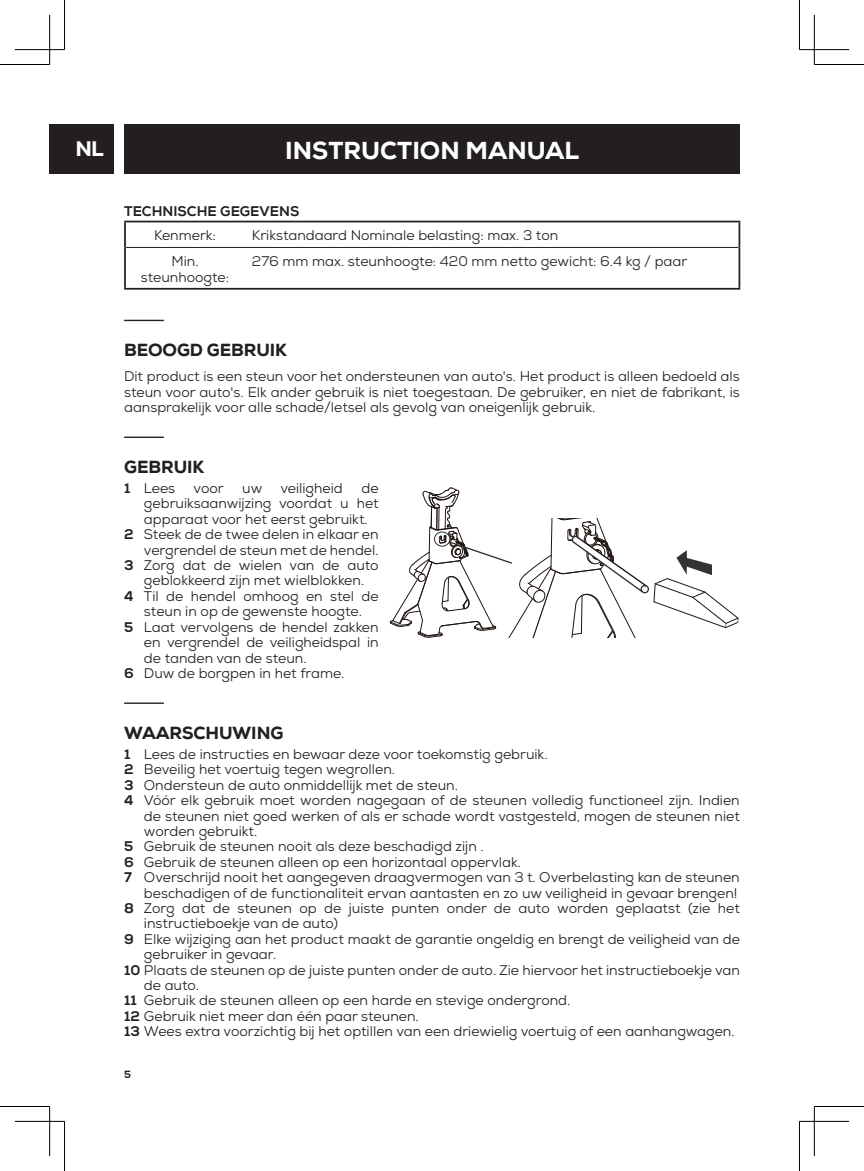
<style>
.page{position:relative;width:864px;height:1171px;background:#fff}
.page>*{position:absolute;margin:0;border:0;box-sizing:border-box;transform-origin:0 0}
.t1{font:800 24.5px "Nexa";color:#fff}
.t2{font:800 21px "Nexa";color:#fff}
.t3{font:800 17.5px "Nexa";letter-spacing:-.005em;color:#231f20}
.t4{font:14px/15.4px "Nexa";color:#231f20;text-align:justify}
.t5{font:800 14px "Nexa";color:#231f20}
.t6{font:800 10.5px "Nexa";color:#231f20}
.s1{font-weight:800}
</style>
<div class="page">
<div style="left:50px;top:124px;width:64px;height:50px;background:#231f20"></div>
<div style="left:124px;top:124px;width:615px;height:50px;background:#231f20"></div>
<svg style="left:124px;top:320px;width:40px;height:1px"></svg>
<svg style="left:124px;top:436px;width:40px;height:2px"></svg>
<svg style="left:124px;top:702px;width:40px;height:2px"></svg>
<svg style="left:390px;top:487px;width:348px;height:150px"></svg>
<hr style="left:124px;top:221px;width:121px;height:1px;background:#231f20">
<hr style="left:124px;top:222px;width:2px;height:25px;background:#231f20">
<hr style="left:245px;top:221px;width:495px;height:1px;background:#231f20">
<hr style="left:738px;top:222px;width:2px;height:25px;background:#231f20">
<hr style="left:124px;top:247px;width:2px;height:41px;background:#231f20">
<hr style="left:738px;top:247px;width:2px;height:41px;background:#231f20">
<hr style="left:124px;top:288px;width:121px;height:2px;background:#231f20">
<hr style="left:245px;top:288px;width:495px;height:2px;background:#231f20">
<hr style="left:126px;top:247px;width:119px;height:1px;background:#231f20">
<hr style="left:245px;top:247px;width:493px;height:1px;background:#231f20">
<hr style="left:0;top:64px;width:50px;height:1px;background:#000">
<hr style="left:814px;top:64px;width:49px;height:1px;background:#000">
<hr style="left:0;top:1106px;width:50px;height:1px;background:#000">
<hr style="left:814px;top:1106px;width:49px;height:1px;background:#000">
<hr style="left:64px;top:0;width:1px;height:50px;background:#000">
<hr style="left:64px;top:1121px;width:1px;height:50px;background:#000">
<hr style="left:798px;top:0;width:1px;height:50px;background:#000">
<hr style="left:798px;top:1121px;width:1px;height:50px;background:#000">
<hr style="left:15px;top:49px;width:49px;height:1px;background:#000">
<hr style="left:799px;top:49px;width:49px;height:1px;background:#000">
<hr style="left:15px;top:1121px;width:49px;height:1px;background:#000">
<hr style="left:799px;top:1121px;width:49px;height:1px;background:#000">
<hr style="left:49px;top:15px;width:1px;height:49px;background:#000">
<hr style="left:49px;top:1106px;width:1px;height:50px;background:#000">
<hr style="left:813px;top:15px;width:1px;height:49px;background:#000">
<hr style="left:813px;top:1106px;width:1px;height:50px;background:#000">
<h2 class="t2" style="left:75px;top:135px;width:30px">NL</h2>
<h1 class="t1" style="left:285px;top:134px;width:295px">INSTRUCTION MANUAL</h1>
<p class="t5" style="left:124px;top:202px;width:177px">TECHNISCHE GEGEVENS</p>
<p class="t4" style="left:154px;top:228px;width:63px">Kenmerk:</p>
<p class="t4" style="left:252px;top:228px;width:308px">Krikstandaard Nominale belasting: max. 3 ton</p>
<p class="t4" style="left:141px;top:254px;width:90px;text-align:center">Min. steunhoogte:</p>
<p class="t4" style="left:252px;top:254px;width:436px">276 mm max. steunhoogte: 420 mm netto gewicht: 6.4 kg / paar</p>
<p class="t3" style="left:124px;top:339px;width:164px">BEOOGD GEBRUIK</p>
<p class="t4" style="left:124px;top:369px;width:617px">Dit product is een steun voor het ondersteunen van auto's. Het product is alleen bedoeld als steun voor auto's. Elk ander gebruik is niet toegestaan. De gebruiker, en niet de fabrikant, is aansprakelijk voor alle schade/letsel als gevolg van oneigenlijk gebruik.</p>
<p class="t3" style="left:124px;top:455px;width:82px">GEBRUIK</p>
<p class="t4" style="left:124px;top:480px;width:53px"><span class="s1">1</span> Lees</p>
<p class="t4" style="left:193px;top:480px;width:32px">voor</p>
<p class="t4" style="left:242px;top:480px;width:22px">uw</p>
<p class="t4" style="left:280px;top:480px;width:64px">veiligheid</p>
<p class="t4" style="left:361px;top:480px;width:19px">de</p>
<p class="t4" style="left:144px;top:496px;width:236px">gebruiksaanwijzing voordat u het</p>
<p class="t4" style="left:144px;top:511px;width:225px">apparaat voor het eerst gebruikt.</p>
<p class="t4" style="left:124px;top:527px;width:256px"><span class="s1">2</span> Steek de de twee delen in elkaar en</p>
<p class="t4" style="left:144px;top:542px;width:236px">vergrendel de steun met de hendel.</p>
<p class="t4" style="left:124px;top:557px;width:256px"><span class="s1">3</span> Zorg dat de wielen van de auto</p>
<p class="t4" style="left:144px;top:573px;width:222px">geblokkeerd zijn met wielblokken.</p>
<p class="t4" style="left:124px;top:588px;width:256px"><span class="s1">4</span> Til de hendel omhoog en stel de</p>
<p class="t4" style="left:144px;top:604px;width:219px">steun in op de gewenste hoogte.</p>
<p class="t4" style="left:124px;top:619px;width:256px"><span class="s1">5</span> Laat vervolgens de hendel zakken</p>
<p class="t4" style="left:144px;top:634px;width:236px">en vergrendel de veiligheidspal in</p>
<p class="t4" style="left:144px;top:650px;width:164px">de tanden van de steun.</p>
<p class="t4" style="left:124px;top:665px;width:222px"><span class="s1">6</span> Duw de borgpen in het frame.</p>
<p class="t3" style="left:124px;top:721px;width:160px">WAARSCHUWING</p>
<p class="t4" style="left:124px;top:746px;width:425px"><span class="s1">1</span> Lees de instructies en bewaar deze voor toekomstig gebruik.</p>
<p class="t4" style="left:124px;top:762px;width:272px"><span class="s1">2</span> Beveilig het voertuig tegen wegrollen.</p>
<p class="t4" style="left:124px;top:777px;width:335px"><span class="s1">3</span> Ondersteun de auto onmiddellijk met de steun.</p>
<p class="t4" style="left:124px;top:793px;width:617px"><span class="s1">4</span> Vóór elk gebruik moet worden nagegaan of de steunen volledig functioneel zijn. Indien</p>
<p class="t4" style="left:144px;top:808px;width:597px">de steunen niet goed werken of als er schade wordt vastgesteld, mogen de steunen niet</p>
<p class="t4" style="left:144px;top:823px;width:115px">worden gebruikt.</p>
<p class="t4" style="left:124px;top:839px;width:361px"><span class="s1">5</span> Gebruik de steunen nooit als deze beschadigd zijn .</p>
<p class="t4" style="left:124px;top:854px;width:398px"><span class="s1">6</span> Gebruik de steunen alleen op een horizontaal oppervlak.</p>
<p class="t4" style="left:124px;top:870px;width:617px"><span class="s1">7</span> Overschrijd nooit het aangegeven draagvermogen van 3 t. Overbelasting kan de steunen</p>
<p class="t4" style="left:144px;top:885px;width:594px">beschadigen of de functionaliteit ervan aantasten en zo uw veiligheid in gevaar brengen!</p>
<p class="t4" style="left:124px;top:900px;width:617px"><span class="s1">8</span> Zorg dat de steunen op de juiste punten onder de auto worden geplaatst (zie het</p>
<p class="t4" style="left:144px;top:916px;width:195px">instructieboekje van de auto)</p>
<p class="t4" style="left:124px;top:931px;width:617px"><span class="s1">9</span> Elke wijziging aan het product maakt de garantie ongeldig en brengt de veiligheid van de</p>
<p class="t4" style="left:144px;top:947px;width:134px">gebruiker in gevaar.</p>
<p class="t4" style="left:124px;top:962px;width:617px"><span class="s1">10</span> Plaats de steunen op de juiste punten onder de auto. Zie hiervoor het instructieboekje van</p>
<p class="t4" style="left:144px;top:977px;width:57px">de auto.</p>
<p class="t4" style="left:124px;top:993px;width:447px"><span class="s1">11</span> Gebruik de steunen alleen op een harde en stevige ondergrond.</p>
<p class="t4" style="left:124px;top:1008px;width:296px"><span class="s1">12</span> Gebruik niet meer dan één paar steunen.</p>
<p class="t4" style="left:124px;top:1024px;width:611px"><span class="s1">13</span> Wees extra voorzichtig bij het optillen van een driewielig voertuig of een aanhangwagen.</p>
<p class="t6" style="left:124px;top:1068px;width:8px">5</p>
</div>
